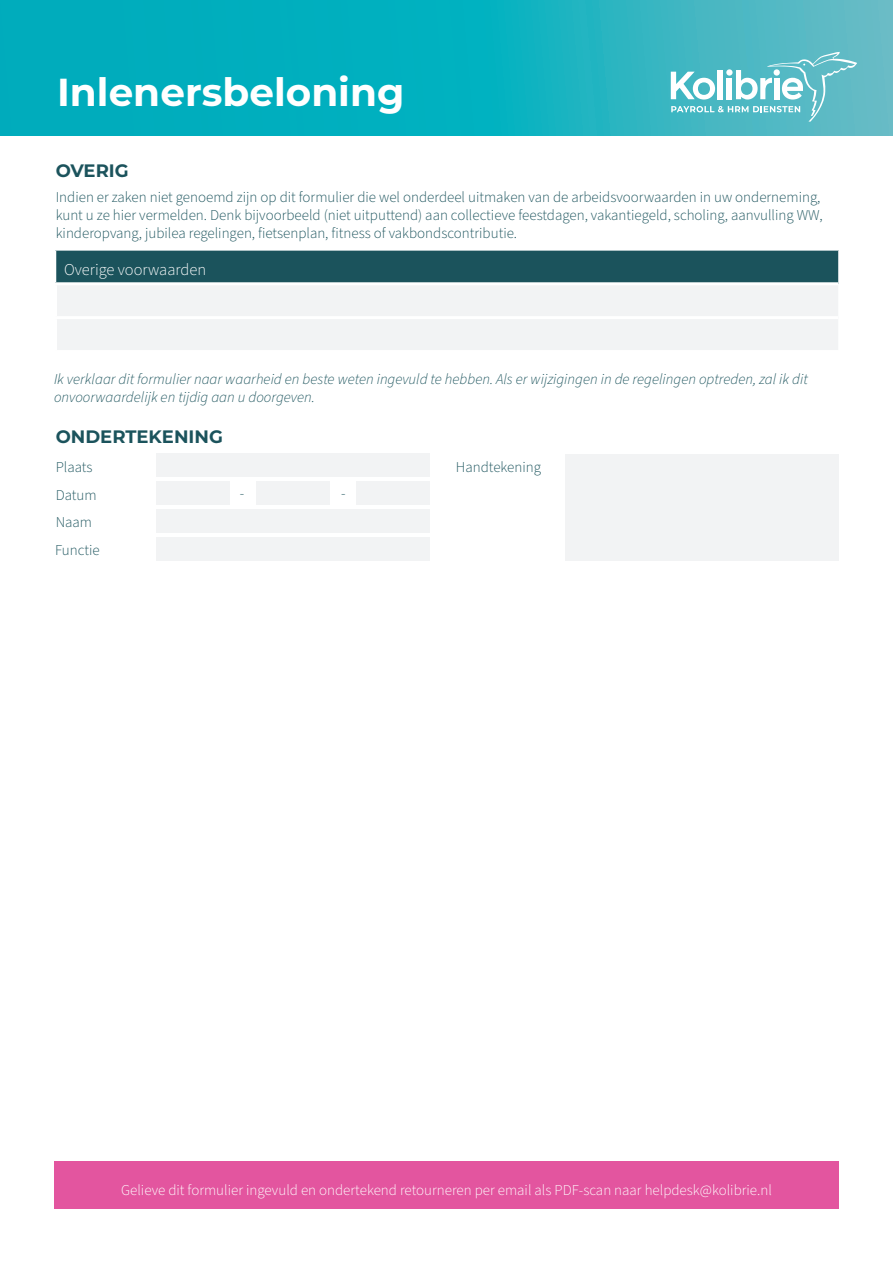
<style>
.page{position:relative;width:893px;height:1263px;background:#fff}
.page>*{position:absolute;margin:0;border:0;box-sizing:border-box;transform-origin:0 0}
.t1{font:700 39px "Montserrat";color:#fff}
.t2{font:700 18px "Montserrat";color:#1b535c}
.t3{font:300 16.5px "Source Sans Pro";color:#fff}
.t4{font:300 15px/18px "Source Sans Pro";color:#1b535c}
.t5{font:italic 300 15px/18px "Source Sans Pro";color:#1b535c}
.t6{font:300 15px "Source Sans Pro";color:#fff}
</style>
<div class="page">
<div style="left:56px;top:250px;width:783px;height:34px;background:#1b535c"></div>
<div style="left:57px;top:286px;width:781px;height:64px;background:#f2f3f4"></div>
<hr style="left:55px;top:249px;width:785px;height:2px;background:#fff">
<hr style="left:838px;top:251px;width:2px;height:33px;background:#fff">
<hr style="left:54px;top:282px;width:784px;height:3px;background:#fff">
<hr style="left:54px;top:316px;width:784px;height:3px;background:#fff">
<div style="left:156px;top:454px;width:273px;height:23px;background:#f2f3f4"></div>
<div style="left:156px;top:481px;width:74px;height:24px;background:#f2f3f4"></div>
<div style="left:156px;top:509px;width:273px;height:24px;background:#f2f3f4"></div>
<div style="left:156px;top:537px;width:273px;height:23px;background:#f2f3f4"></div>
<div style="left:356px;top:481px;width:73px;height:24px;background:#f2f3f4"></div>
<div style="left:256px;top:481px;width:74px;height:24px;background:#f2f3f4"></div>
<div style="left:565px;top:454px;width:274px;height:106px;background:#f2f3f4"></div>
<div style="left:54px;top:1162px;width:785px;height:47px;background:#e3559f"></div>
<svg style="left:0;top:0;width:893px;height:135px;background:#14b1bf"></svg>
<svg style="left:671px;top:52px;width:186px;height:70px"></svg>
<p class="t1" style="left:57px;top:64px;width:349px">Inlenersbeloning</p>
<p class="t2" style="left:56px;top:158px;width:75px">OVERIG</p>
<p class="t4" style="left:56px;top:188px;width:768px">Indien er zaken niet genoemd zijn op dit formulier die wel onderdeel uitmaken van de arbeidsvoorwaarden in uw onderneming, kunt u ze hier vermelden. Denk bijvoorbeeld (niet uitputtend) aan collectieve feestdagen, vakantiegeld, scholing, aanvulling WW, kinderopvang, jubilea regelingen, fietsenplan, fitness of vakbondscontributie.</p>
<p class="t3" style="left:64px;top:259px;width:144px">Overige voorwaarden</p>
<p class="t5" style="left:54px;top:370px;width:755px">Ik verklaar dit formulier naar waarheid en beste weten ingevuld te hebben. Als er wijzigingen in de regelingen optreden, zal ik dit onvoorwaardelijk en tijdig aan u doorgeven.</p>
<p class="t2" style="left:56px;top:423px;width:169px">ONDERTEKENING</p>
<p class="t4" style="left:56px;top:458px;width:38px">Plaats</p>
<p class="t4" style="left:56px;top:486px;width:42px">Datum</p>
<p class="t4" style="left:56px;top:514px;width:38px">Naam</p>
<p class="t4" style="left:55px;top:542px;width:46px">Functie</p>
<p class="t4" style="left:456px;top:458px;width:87px">Handtekening</p>
<p class="t4" style="left:240px;top:485px;width:6px">-</p>
<p class="t4" style="left:341px;top:485px;width:6px">-</p>
<p class="t6" style="left:121px;top:1180px;width:652px">Gelieve dit formulier ingevuld en ondertekend retourneren per email als PDF-scan naar helpdesk@kolibrie.nl</p>
</div>
